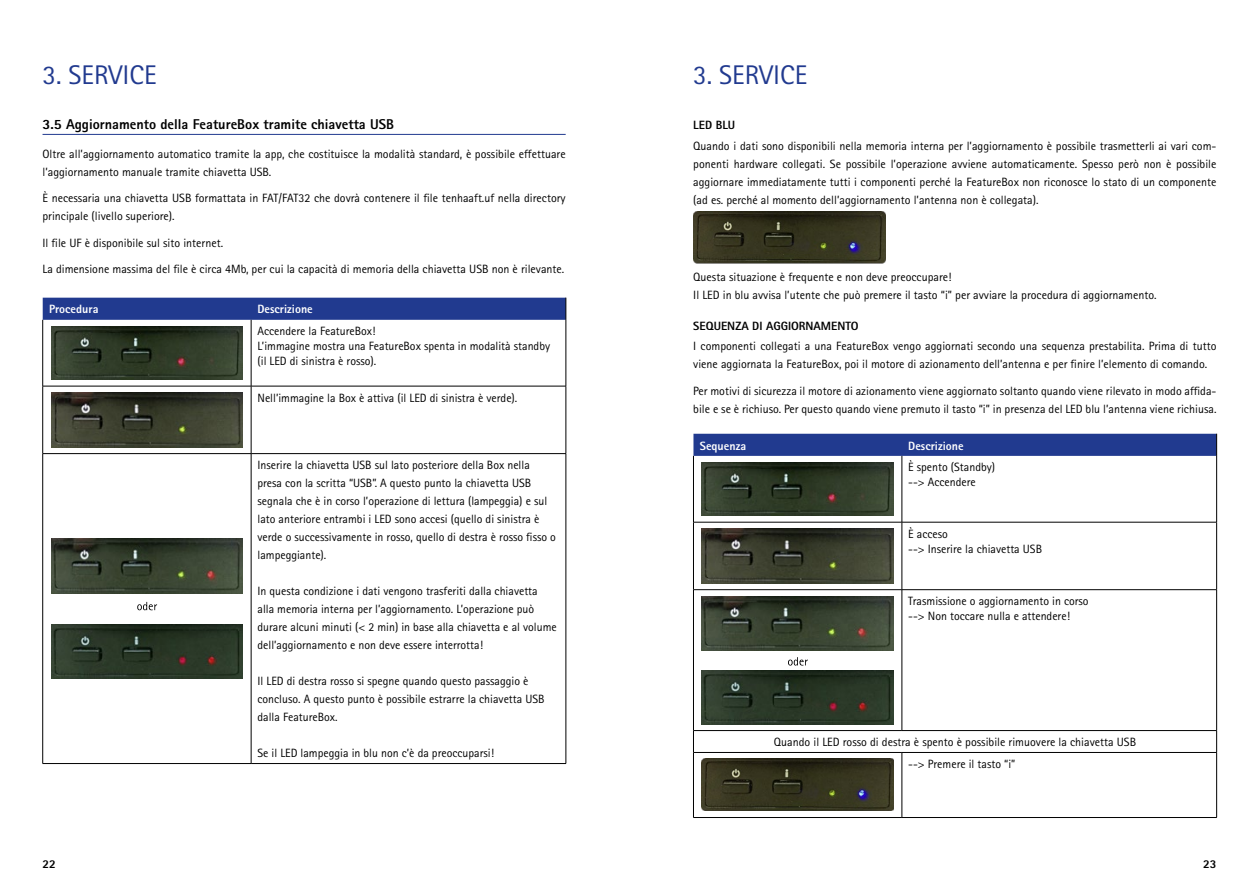
<style>
.page{position:relative;width:1259px;height:893px;background:#fff}
.page>*{position:absolute;margin:0;border:0;box-sizing:border-box;transform-origin:0 0}
.t1{font:27px "Rotis Sans Serif";color:#213a8f}
.t2{font:800 14.25px "Rotis Sans Serif";color:#000}
.t3{font:12px/18px "Rotis Sans Serif";color:#000}
.t4{font:800 12px "Rotis Sans Serif";color:#fff}
.t5{font:800 12px "Rotis Sans Serif";color:#000}
</style>
<div class="page">
<hr style="left:43px;top:134px;width:523px;height:1px;background:#213a8f">
<hr style="left:42px;top:320px;width:1px;height:66px;background:#000">
<hr style="left:251px;top:320px;width:1px;height:66px;background:#000">
<hr style="left:565px;top:320px;width:1px;height:66px;background:#000">
<hr style="left:42px;top:386px;width:1px;height:67px;background:#000">
<hr style="left:251px;top:386px;width:1px;height:67px;background:#000">
<hr style="left:565px;top:386px;width:1px;height:67px;background:#000">
<hr style="left:43px;top:453px;width:208px;height:1px;background:#000">
<hr style="left:42px;top:454px;width:1px;height:309px;background:#000">
<hr style="left:251px;top:453px;width:315px;height:1px;background:#000">
<hr style="left:251px;top:454px;width:1px;height:309px;background:#000">
<hr style="left:565px;top:454px;width:1px;height:309px;background:#000">
<hr style="left:43px;top:763px;width:208px;height:1px;background:#000">
<hr style="left:251px;top:763px;width:315px;height:1px;background:#000">
<div style="left:43px;top:298px;width:523px;height:22px;background:#213a8f"></div>
<hr style="left:43px;top:386px;width:208px;height:1px;background:#000">
<hr style="left:251px;top:386px;width:315px;height:1px;background:#000">
<img style="left:51px;top:326px;width:192px;height:54px">
<img style="left:51px;top:392px;width:192px;height:55px">
<img style="left:51px;top:625px;width:192px;height:53px">
<img style="left:51px;top:539px;width:192px;height:54px">
<svg style="left:137px;top:602px;width:20px;height:8px"></svg>
<img style="left:693px;top:212px;width:192px;height:52px">
<hr style="left:693px;top:456px;width:1px;height:66px;background:#000">
<hr style="left:901px;top:456px;width:1px;height:66px;background:#000">
<hr style="left:1216px;top:456px;width:1px;height:66px;background:#000">
<hr style="left:693px;top:522px;width:1px;height:67px;background:#000">
<hr style="left:901px;top:522px;width:1px;height:67px;background:#000">
<hr style="left:1216px;top:522px;width:1px;height:67px;background:#000">
<hr style="left:693px;top:589px;width:209px;height:1px;background:#000">
<hr style="left:693px;top:590px;width:1px;height:140px;background:#000">
<hr style="left:902px;top:589px;width:314px;height:1px;background:#000">
<hr style="left:901px;top:590px;width:1px;height:140px;background:#000">
<hr style="left:1216px;top:590px;width:1px;height:140px;background:#000">
<hr style="left:693px;top:730px;width:209px;height:1px;background:#000">
<svg style="left:693px;top:731px;width:1px;height:21px"></svg>
<hr style="left:902px;top:730px;width:314px;height:1px;background:#000">
<svg style="left:1216px;top:731px;width:1px;height:21px"></svg>
<hr style="left:693px;top:752px;width:209px;height:1px;background:#000">
<hr style="left:693px;top:753px;width:1px;height:64px;background:#000">
<hr style="left:902px;top:752px;width:314px;height:1px;background:#000">
<hr style="left:901px;top:753px;width:1px;height:64px;background:#000">
<hr style="left:1216px;top:753px;width:1px;height:64px;background:#000">
<hr style="left:693px;top:817px;width:209px;height:1px;background:#000">
<hr style="left:902px;top:817px;width:314px;height:1px;background:#000">
<div style="left:693px;top:434px;width:524px;height:22px;background:#213a8f"></div>
<hr style="left:693px;top:522px;width:209px;height:1px;background:#000">
<hr style="left:902px;top:522px;width:314px;height:1px;background:#000">
<img style="left:702px;top:462px;width:191px;height:54px">
<img style="left:702px;top:529px;width:191px;height:54px">
<img style="left:702px;top:671px;width:191px;height:53px">
<img style="left:702px;top:596px;width:191px;height:54px">
<svg style="left:788px;top:657px;width:20px;height:9px"></svg>
<img style="left:702px;top:759px;width:191px;height:52px">
<h1 class="t1" style="left:43px;top:59px;width:115px">3. SERVICE</h1>
<p class="t2" style="left:43px;top:115px;width:353px">3.5 Aggiornamento della FeatureBox tramite chiavetta USB</p>
<p class="t3" style="left:43px;top:144px;width:524px">Oltre all’aggiornamento automatico tramite la app, che costituisce la modalità standard, è possibile effettuare l’aggiornamento manuale tramite chiavetta USB.</p>
<p class="t3" style="left:43px;top:189px;width:524px">È necessaria una chiavetta USB formattata in FAT/FAT32 che dovrà contenere il file tenhaaft.uf nella directory principale (livello superiore).</p>
<p class="t3" style="left:43px;top:233px;width:182px">Il file UF è disponibile sul sito internet.</p>
<p class="t3" style="left:43px;top:260px;width:523px">La dimensione massima del file è circa 4Mb, per cui la capacità di memoria della chiavetta USB non è rilevante.</p>
<p class="t4" style="left:49px;top:302px;width:51px">Procedura</p>
<p class="t4" style="left:257px;top:302px;width:57px">Descrizione</p>
<p class="t3" style="left:257px;top:324px;width:294px;line-height:15px">Accendere la FeatureBox!<br>L’immagine mostra una FeatureBox spenta in modalità standby (il LED di sinistra è rosso).</p>
<p class="t3" style="left:257px;top:388px;width:261px">Nell’immagine la Box è attiva (il LED di sinistra è verde).</p>
<p class="t3" style="left:257px;top:456px;width:300px">Inserire la chiavetta USB sul lato posteriore della Box nella presa con la scritta “USB”. A questo punto la chiavetta USB segnala che è in corso l’operazione di lettura (lampeggia) e sul lato anteriore entrambi i LED sono accesi (quello di sinistra è verde o successivamente in rosso, quello di destra è rosso fisso o lampeggiante).</p>
<p class="t3" style="left:257px;top:582px;width:301px">In questa condizione i dati vengono trasferiti dalla chiavetta alla memoria interna per l’aggiornamento. L’operazione può durare alcuni minuti (&lt; 2 min) in base alla chiavetta e al volume dell’aggiornamento e non deve essere interrotta!</p>
<p class="t3" style="left:257px;top:672px;width:288px">Il LED di destra rosso si spegne quando questo passaggio è concluso. A questo punto è possibile estrarre la chiavetta USB dalla FeatureBox.</p>
<p class="t3" style="left:257px;top:744px;width:238px">Se il LED lampeggia in blu non c’è da preoccuparsi!</p>
<h1 class="t1" style="left:693px;top:59px;width:115px">3. SERVICE</h1>
<p class="t5" style="left:693px;top:118px;width:44px">LED BLU</p>
<p class="t3" style="left:693px;top:136px;width:525px;text-align:justify">Quando i dati sono disponibili nella memoria interna per l’aggiornamento è possibile trasmetterli ai vari com&shy;ponenti hardware collegati. Se possibile l’operazione avviene automaticamente. Spesso però non è possibile aggiornare immediatamente tutti i componenti perché la FeatureBox non riconosce lo stato di un componente (ad es. perché al momento dell’aggiornamento l’antenna non è collegata).</p>
<p class="t3" style="left:693px;top:268px;width:465px">Questa situazione è frequente e non deve preoccupare!<br>Il LED in blu avvisa l’utente che può premere il tasto “i” per avviare la procedura di aggiornamento.</p>
<p class="t5" style="left:693px;top:319px;width:167px">SEQUENZA DI AGGIORNAMENTO</p>
<p class="t3" style="left:693px;top:337px;width:524px">I componenti collegati a una FeatureBox vengo aggiornati secondo una sequenza prestabilita. Prima di tutto viene aggiornata la FeatureBox, poi il motore di azionamento dell’antenna e per finire l’elemento di comando.</p>
<p class="t3" style="left:693px;top:382px;width:525px">Per motivi di sicurezza il motore di azionamento viene aggiornato soltanto quando viene rilevato in modo affida&shy;bile e se è richiuso. Per questo quando viene premuto il tasto “i” in presenza del LED blu l’antenna viene richiusa.</p>
<p class="t4" style="left:700px;top:438px;width:48px">Sequenza</p>
<p class="t4" style="left:908px;top:438px;width:57px">Descrizione</p>
<p class="t3" style="left:908px;top:460px;width:88px;line-height:15px">È spento (Standby) --&gt; Accendere</p>
<p class="t3" style="left:908px;top:526px;width:135px;line-height:15px">È acceso<br>--&gt; Inserire la chiavetta USB</p>
<p class="t3" style="left:908px;top:594px;width:182px;line-height:15px">Trasmissione o aggiornamento in corso --&gt; Non toccare nulla e attendere!</p>
<p class="t3" style="left:908px;top:731px;width:229px;line-height:21.9px;text-indent:-134px">Quando il LED rosso di destra è spento è possibile rimuovere la chiavetta USB --&gt; Premere il tasto “i”</p>
<p class="t5" style="left:43px;top:857px;width:15px">22</p>
<p class="t5" style="left:1203px;top:857px;width:15px">23</p>
</div>
